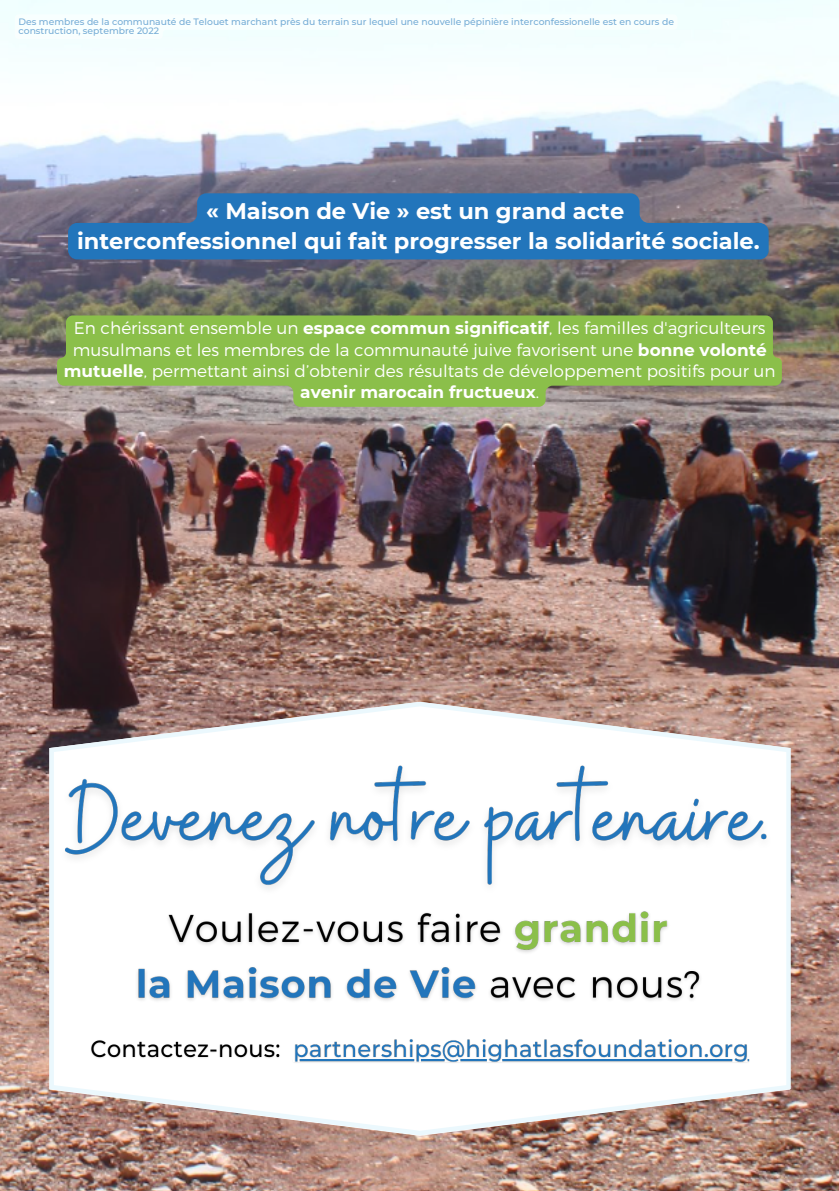
<style>
.page{position:relative;width:839px;height:1191px;background:#fff}
.page>*{position:absolute;margin:0;border:0;box-sizing:border-box;transform-origin:0 0}
.t1{font:700 22.6px/29.6px "Montserrat";color:#fff;text-align:center}
.t2{font:300 17px/21.2px "Montserrat";color:#fff;text-align:center}
.t3{font:500 9.2px/9.2px "Montserrat";color:#2275bb}
.s1{font-weight:700}
</style>
<div class="page">
<img style="left:0;top:0;width:838px;height:1191px">
<svg style="left:49px;top:702px;width:741px;height:433px"></svg>
<img style="left:88px;top:1032px;width:664px;height:35px">
<img style="left:53px;top:740px;width:729px;height:173px">
<img style="left:130px;top:896px;width:578px;height:119px">
<svg style="left:15px;top:14px;width:662px;height:25px"></svg>
<svg style="left:68px;top:193px;width:700px;height:66px;background:#3174b0"></svg>
<svg style="left:57px;top:315px;width:724px;height:92px;background:#8db654"></svg>
<p class="t3" style="left:19px;top:17px;width:657px">Des membres de la communauté de Telouet marchant près du terrain sur lequel une nouvelle pépinière interconfessionelle est en cours de construction, septembre 2022</p>
<h1 class="t1" style="left:77px;top:196px;width:684px">« Maison de Vie » est un grand acte<br>interconfessionnel qui fait progresser la solidarité sociale.</h1>
<p class="t2" style="left:64px;top:317px;width:713px">En chérissant ensemble un <span class="s1">espace commun significatif</span>, les familles d'agriculteurs musulmans et les membres de la communauté juive favorisent une <span class="s1">bonne volonté mutuelle</span>, permettant ainsi d’obtenir des résultats de développement positifs pour un <span class="s1">avenir marocain fructueux</span>.</p>
</div>
